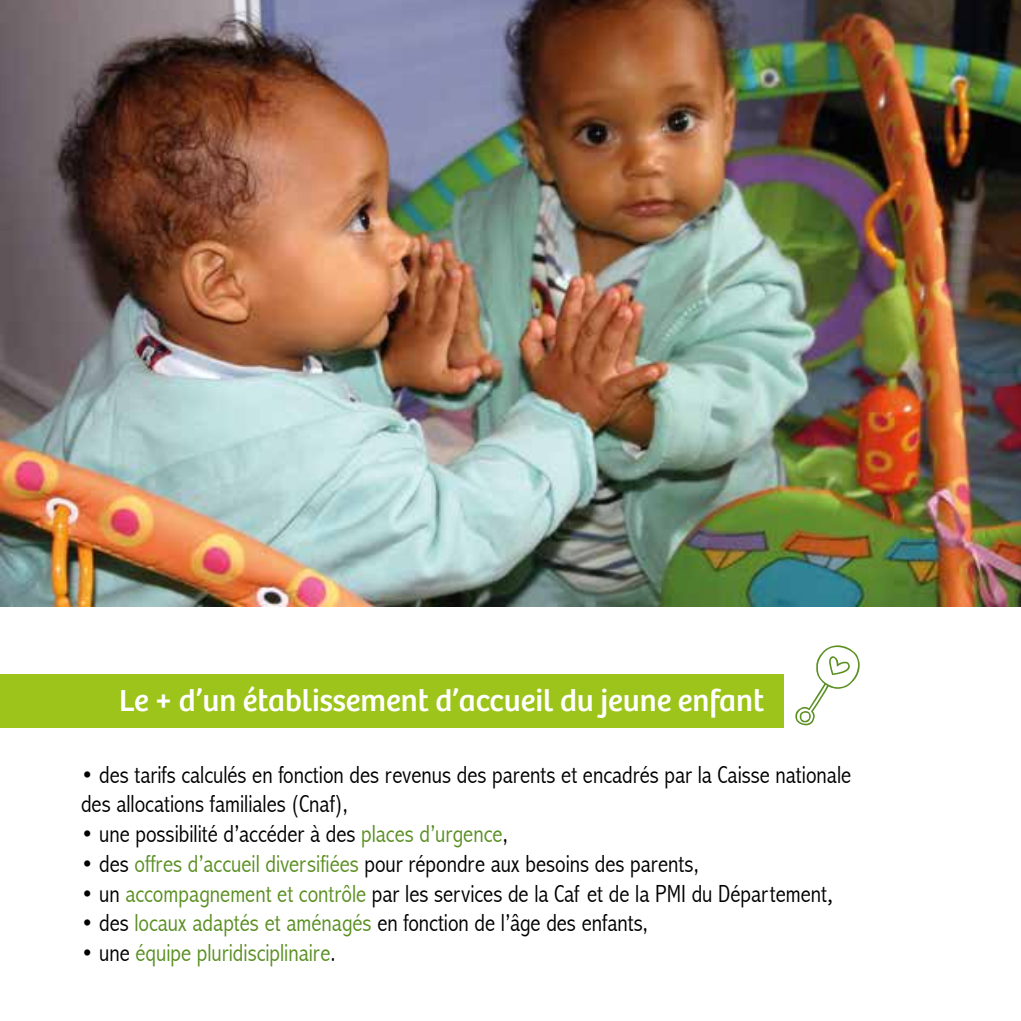
<style>
.page{position:relative;width:1021px;height:1021px;background:#fff}
.page>*{position:absolute;margin:0;border:0;box-sizing:border-box;transform-origin:0 0}
.t1{font:117.45px "MTF Itty Bitty Baby";color:#5a8f22}
.t2{font:31.5px "Bree";color:#fff}
.t3{font:300 condensed 24.75px/29.7px "Abadi";color:#000}
.t4{font:300 condensed 24.75px "Abadi";color:#5a8f22}
.s1{color:#5a8f22}
.s2{font-family:"Bulo";font-weight:400;font-stretch:normal}
.s3{color:#000}
</style>
<div class="page">
<img style="left:0;top:0;width:1020px;height:607px">
<div style="left:0;top:674px;width:784px;height:53px;background:#9dc41a"></div>
<p class="t2" style="left:119px;top:681px;width:646px">Le + d’un établissement d’accueil du jeune enfant</p>
<h1 class="t1" style="left:792px;top:616px;width:72px">q</h1>
<p class="t3" style="left:81px;top:759px;width:771px">• des tarifs calculés en fonction des revenus des parents et encadrés par la Caisse nationale des allocations familiales (Cnaf),</p>
<p class="t3" style="left:81px;top:819px;width:428px">• une possibilité d’accéder à des <span class="s1">places d’urgence</span>,</p>
<p class="t3" style="left:81px;top:848px;width:619px">• des <span class="s1">offres d’accueil diversifiées</span> pour répondre aux besoins des parents,</p>
<p class="t3" style="left:81px;top:878px;width:753px">• un <span class="s1">accompagnement et contrôle</span> par les services de la Caf et de la PMI du Département<span class="s2">,</span></p>
<p class="t3" style="left:81px;top:908px;width:568px">• des <span class="s1">locaux adaptés et aménagés</span> en fonction de l’âge des enfants,</p>
<p class="t4" style="left:81px;top:938px;width:256px"><span class="s3">• une</span> équipe pluridisciplinaire<span class="s3">.</span></p>
</div>
